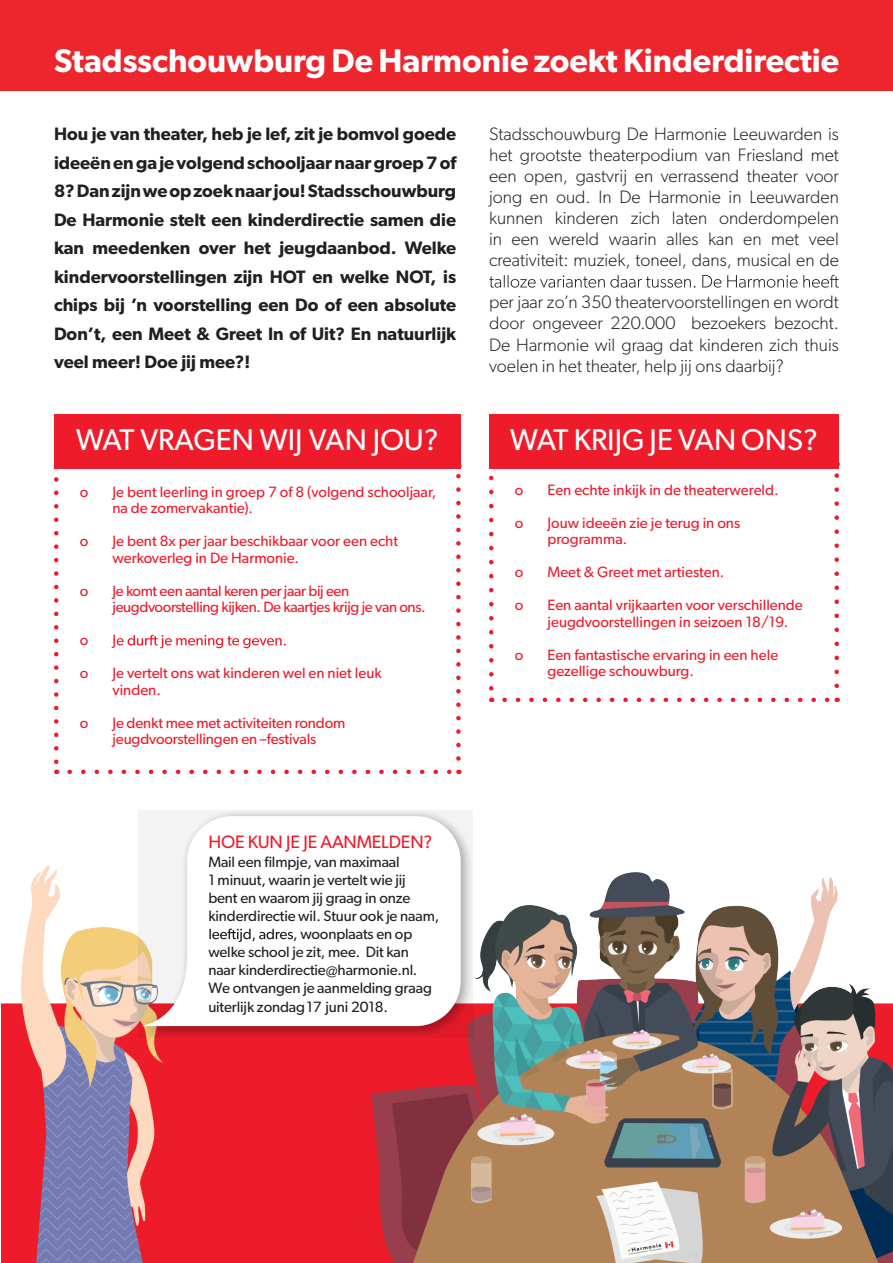
<style>
.page{position:relative;width:893px;height:1263px;background:#fff}
.page>*{position:absolute;margin:0;border:0;box-sizing:border-box;transform-origin:0 0}
.t1{font:600 33px "Gibson";color:#fff}
.t2{font:30px "Gibson";color:#fff}
.t3{font:300 18px/21px "Gibson";color:#231f20;text-align:justify}
.t4{font:600 18px/28.5px "Gibson";color:#231f20;text-align:justify}
.t5{font:18px "Gibson";letter-spacing:-.01em;color:#ee1b2b}
.t6{font:15px/16.5px "Gibson";color:#ee1b2b}
.t7{font:15px "Gibson";letter-spacing:-.01em;color:#231f20}
.t8{font:15px/16.5px "Gibson";letter-spacing:-.025em;color:#ee1b2b}
</style>
<div class="page">
<div style="left:54px;top:414px;width:407px;height:54px;background:#ee1b2b"></div>
<div style="left:489px;top:414px;width:350px;height:54px;background:#ee1b2b"></div>
<svg style="left:505px;top:698px;width:325px;height:4px"></svg>
<svg style="left:489px;top:478px;width:4px;height:224px"></svg>
<svg style="left:834px;top:468px;width:5px;height:218px"></svg>
<svg style="left:117px;top:635px;width:169px;height:13px"></svg>
<svg style="left:70px;top:770px;width:382px;height:4px"></svg>
<svg style="left:54px;top:479px;width:4px;height:295px"></svg>
<svg style="left:456px;top:468px;width:5px;height:290px"></svg>
<div style="left:0;top:0;width:893px;height:90px;background:#ed252d"></div>
<svg style="left:489px;top:275px;width:350px;height:13px"></svg>
<img style="left:1px;top:866px;width:892px;height:397px">
<svg style="left:138px;top:810px;width:335px;height:228px"></svg>
<svg style="left:142px;top:816px;width:319px;height:210px"></svg>
<svg style="left:209px;top:928px;width:84px;height:14px"></svg>
<h1 class="t1" style="left:54px;top:41px;width:787px">Stadsschouwburg De Harmonie zoekt Kinderdirectie</h1>
<p class="t4" style="left:54px;top:120px;width:404px">Hou je van theater, heb je lef, zit je bomvol goede ideeënengajevolgendschooljaarnaargroep7of 8?Danzijnweopzoeknaarjou!Stadsschouwburg De Harmonie stelt een kinderdirectie samen die kan meedenken over het jeugdaanbod. Welke kindervoorstellingen zijn HOT en welke NOT, is chips bij ’n voorstelling een Do of een absolute Don’t, een Meet &amp; Greet In of Uit? En natuurlijk veel meer! Doe jij mee?!</p>
<h2 class="t2" style="left:76px;top:422px;width:364px">WAT VRAGEN WIJ VAN JOU?</h2>
<p class="t6" style="left:80px;top:483px;width:10px">o</p>
<p class="t6" style="left:113px;top:483px;width:325px">Je bent leerling in groep 7 of 8 (volgend schooljaar, na de zomervakantie).</p>
<p class="t6" style="left:80px;top:533px;width:10px">o</p>
<p class="t6" style="left:113px;top:533px;width:287px">Je bent 8x per jaar beschikbaar voor een echt werkoverleg in De Harmonie.</p>
<p class="t6" style="left:80px;top:582px;width:10px">o</p>
<p class="t8" style="left:113px;top:582px;width:315px">Je komt een aantal keren per jaar bij een jeugdvoorstelling kijken. De kaartjes krijg je van ons.</p>
<p class="t6" style="left:80px;top:632px;width:10px">o</p>
<p class="t6" style="left:113px;top:632px;width:5px">J</p>
<p class="t6" style="left:80px;top:665px;width:10px">o</p>
<p class="t6" style="left:113px;top:665px;width:271px">Je vertelt ons wat kinderen wel en niet leuk vinden.</p>
<p class="t6" style="left:80px;top:714px;width:10px">o</p>
<p class="t6" style="left:113px;top:714px;width:234px">Je denkt mee met activiteiten rondom jeugdvoorstellingen en –festivals</p>
<p class="t3" style="left:489px;top:123px;width:351px">Stadsschouwburg De Harmonie Leeuwarden is het grootste theaterpodium van Friesland met een open, gastvrij en verrassend theater voor jong en oud. In De Harmonie in Leeuwarden kunnen kinderen zich laten onderdompelen in een wereld waarin alles kan en met veel creativiteit: muziek, toneel, dans, musical en de</p>
<p class="t3" style="left:489px;top:292px;width:352px">per jaar zo’n 350 theatervoorstellingen en wordt door ongeveer 220.000 bezoekers bezocht.<br>De Harmonie wil graag dat kinderen zich thuis voelen in het theater, help jij ons daarbij?</p>
<h2 class="t2" style="left:510px;top:422px;width:309px">WAT KRIJG JE VAN ONS?</h2>
<p class="t6" style="left:515px;top:481px;width:10px">o</p>
<p class="t6" style="left:547px;top:481px;width:233px">Een echte inkijk in de theaterwereld.</p>
<p class="t6" style="left:515px;top:514px;width:10px">o</p>
<p class="t6" style="left:547px;top:514px;width:194px">Jouw ideeën zie je terug in ons programma.</p>
<p class="t6" style="left:515px;top:564px;width:10px">o</p>
<p class="t6" style="left:547px;top:564px;width:178px">Meet &amp; Greet met artiesten.</p>
<p class="t6" style="left:515px;top:597px;width:10px">o</p>
<p class="t6" style="left:547px;top:597px;width:257px">Een aantal vrijkaarten voor verschillende jeugdvoorstellingen in seizoen 18/19.</p>
<p class="t6" style="left:515px;top:646px;width:10px">o</p>
<p class="t6" style="left:547px;top:646px;width:232px">Een fantastische ervaring in een hele gezellige schouwburg.</p>
<p class="t5" style="left:208px;top:831px;width:226px">HOE KUN JE JE AANMELDEN?</p>
<p class="t7" style="left:208px;top:853px;width:193px">Mail een filmpje, van maximaal</p>
<p class="t7" style="left:208px;top:871px;width:199px">1 minuut, waarin je vertelt wie jij</p>
<p class="t7" style="left:208px;top:889px;width:203px">bent en waarom jij graag in onze</p>
<p class="t7" style="left:208px;top:907px;width:232px">kinderdirectie wil. Stuur ook je naam,</p>
<p class="t7" style="left:293px;top:925px;width:121px">, woonplaats en op</p>
<p class="t7" style="left:208px;top:943px;width:202px">welke school je zit, mee. Dit kan</p>
<p class="t7" style="left:208px;top:961px;width:210px">naar kinderdirectie@harmonie.nl.</p>
<p class="t7" style="left:208px;top:979px;width:225px">We ontvangen je aanmelding graag</p>
<p class="t7" style="left:208px;top:997px;width:181px">uiterlijk zondag17 juni 2018.</p>
</div>
